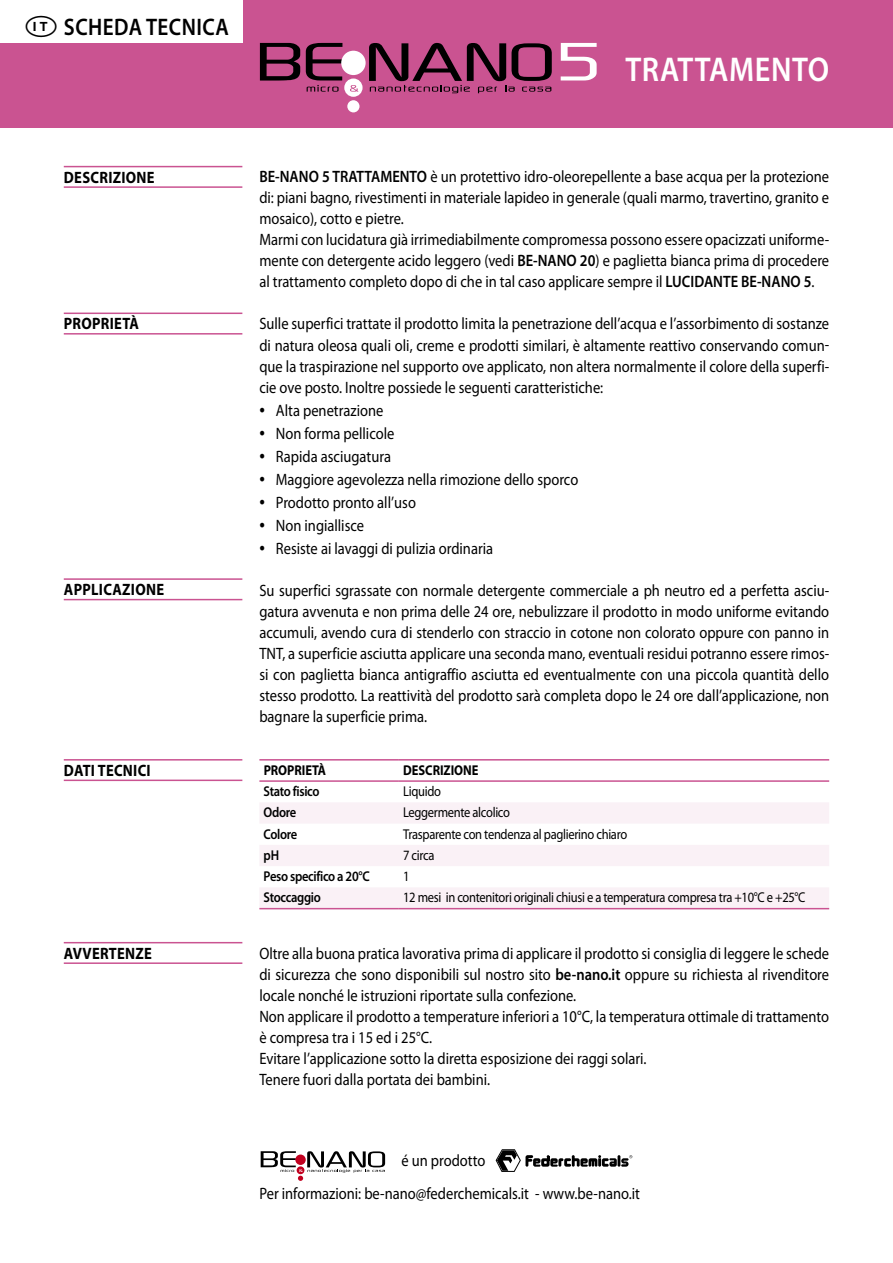
<style>
.page{position:relative;width:893px;height:1263px;background:#fff}
.page>*{position:absolute;margin:0;border:0;box-sizing:border-box;transform-origin:0 0}
.t1{font:600 34.5px "Myriad Pro";letter-spacing:.02em;color:#fff;scale:.88 1}
.t2{font:600 24px "Myriad Pro";letter-spacing:.02em;color:#000;scale:.88 1}
.t3{font:16.5px/21px "Myriad Pro";color:#000;scale:.88 1}
.t4{font:700 16.5px "Myriad Pro";letter-spacing:.02em;color:#000;scale:.88 1}
.t5{font:14.25px "Myriad Pro";letter-spacing:-.025em;color:#000;scale:.88 1}
.t6{font:600 14.25px "Myriad Pro";letter-spacing:-.025em;color:#000;scale:.88 1}
.t7{font:700 14.25px "Myriad Pro";letter-spacing:-.005em;color:#000;scale:.88 1}
.s1{font-weight:600}
.s2{font-size:22.5px}
</style>
<div class="page">
<svg style="left:261px;top:1151px;width:124px;height:30px"></svg>
<svg style="left:496px;top:1149px;width:136px;height:23px"></svg>
<div style="left:0;top:0;width:893px;height:128px;background:#ca5391"></div>
<svg style="left:260px;top:43px;width:40px;height:38px"></svg>
<div style="left:341px;top:51px;width:25px;height:24px;background:#fff;border-radius:50%"></div>
<div style="left:344px;top:79px;width:19px;height:18px;background:#fff;border-radius:50%"></div>
<div style="left:347px;top:100px;width:12px;height:12px;background:#fff;border-radius:50%"></div>
<svg style="left:306px;top:43px;width:36px;height:49px"></svg>
<svg style="left:350px;top:85px;width:9px;height:7px"></svg>
<svg style="left:369px;top:43px;width:183px;height:50px"></svg>
<svg style="left:561px;top:43px;width:36px;height:37px"></svg>
<hr style="left:64px;top:779px;width:178px;height:2px;background:#ca5391">
<hr style="left:64px;top:759px;width:178px;height:1px;background:#ca5391">
<hr style="left:64px;top:962px;width:178px;height:2px;background:#ca5391">
<hr style="left:64px;top:942px;width:178px;height:1px;background:#ca5391">
<hr style="left:64px;top:599px;width:178px;height:1px;background:#ca5391">
<hr style="left:64px;top:578px;width:178px;height:2px;background:#ca5391">
<hr style="left:64px;top:333px;width:178px;height:2px;background:#ca5391">
<hr style="left:64px;top:313px;width:178px;height:1px;background:#ca5391">
<hr style="left:64px;top:186px;width:178px;height:2px;background:#ca5391">
<hr style="left:64px;top:166px;width:178px;height:1px;background:#ca5391">
<svg style="left:259px;top:803px;width:570px;height:105px;fill:#faf1f6"></svg>
<hr style="left:259px;top:759px;width:140px;height:1px;background:#ca5391">
<hr style="left:399px;top:759px;width:430px;height:1px;background:#ca5391">
<hr style="left:259px;top:780px;width:140px;height:2px;background:#ca5391">
<hr style="left:399px;top:780px;width:430px;height:2px;background:#ca5391">
<hr style="left:259px;top:908px;width:140px;height:1px;background:#ca5391">
<hr style="left:399px;top:908px;width:430px;height:1px;background:#ca5391">
<div style="left:0;top:0;width:242px;height:43px;background:#fff"></div>
<h2 class="t2" style="left:26px;top:14px;width:233px">•▼SCHEDA TECNICA</h2>
<h1 class="t1" style="left:625px;top:50px;width:233px">TRATTAMENTO</h1>
<p class="t4" style="left:64px;top:168px;width:105px">DESCRIZIONE</p>
<p class="t4" style="left:64px;top:315px;width:87px">PROPRIETÀ</p>
<p class="t4" style="left:64px;top:580px;width:115px">APPLICAZIONE</p>
<p class="t4" style="left:64px;top:761px;width:100px">DATI TECNICI</p>
<p class="t4" style="left:64px;top:944px;width:102px">AVVERTENZE</p>
<p class="t3" style="left:259px;top:167px;width:649px"><span class="s1">BE-NANO 5 TRATTAMENTO</span> è un protettivo idro-oleorepellente a base acqua per la protezione di: piani bagno, rivestimenti in materiale lapideo in generale (quali marmo, travertino, granito e mosaico), cotto e pietre.<br>Marmi con lucidatura già irrimediabilmente compromessa possono essere opacizzati uniforme&shy;mente con detergente acido leggero (vedi <span class="s1">BE-NANO 20</span>) e paglietta bianca prima di procedere al trattamento completo dopo di che in tal caso applicare sempre il <span class="s1">LUCIDANTE BE-NANO 5</span>.</p>
<p class="t3" style="left:259px;top:314px;width:649px;text-align:justify">Sulle superfici trattate il prodotto limita la penetrazione dell’acqua e l’assorbimento di sostanze di natura oleosa quali oli, creme e prodotti similari, è altamente reattivo conservando comun&shy;que la traspirazione nel supporto ove applicato, non altera normalmente il colore della superfi&shy;cie ove posto. Inoltre possiede le seguenti caratteristiche:</p>
<p class="t3" style="left:259px;top:400px;width:142px"><span class="s2">•</span> Alta penetrazione</p>
<p class="t3" style="left:259px;top:423px;width:155px"><span class="s2">•</span> Non forma pellicole</p>
<p class="t3" style="left:259px;top:446px;width:151px"><span class="s2">•</span> Rapida asciugatura</p>
<p class="t3" style="left:259px;top:469px;width:364px"><span class="s2">•</span> Maggiore agevolezza nella rimozione dello sporco</p>
<p class="t3" style="left:259px;top:492px;width:179px"><span class="s2">•</span> Prodotto pronto all’uso</p>
<p class="t3" style="left:259px;top:515px;width:121px"><span class="s2">•</span> Non ingiallisce</p>
<p class="t3" style="left:259px;top:538px;width:267px"><span class="s2">•</span> Resiste ai lavaggi di pulizia ordinaria</p>
<p class="t3" style="left:259px;top:580px;width:649px;text-align:justify">Su superfici sgrassate con normale detergente commerciale a ph neutro ed a perfetta asciu&shy;gatura avvenuta e non prima delle 24 ore, nebulizzare il prodotto in modo uniforme evitando accumuli, avendo cura di stenderlo con straccio in cotone non colorato oppure con panno in TNT, a superficie asciutta applicare una seconda mano, eventuali residui potranno essere rimos&shy;si con paglietta bianca antigraffio asciutta ed eventualmente con una piccola quantità dello stesso prodotto. La reattività del prodotto sarà completa dopo le 24 ore dall’applicazione, non bagnare la superficie prima.</p>
<p class="t7" style="left:264px;top:762px;width:72px">PROPRIETÀ</p>
<p class="t7" style="left:403px;top:762px;width:87px">DESCRIZIONE</p>
<p class="t6" style="left:264px;top:783px;width:65px">Stato fisico</p>
<p class="t5" style="left:403px;top:783px;width:44px">Liquido</p>
<p class="t6" style="left:264px;top:805px;width:39px">Odore</p>
<p class="t5" style="left:403px;top:805px;width:123px">Leggermente alcolico</p>
<p class="t6" style="left:264px;top:826px;width:40px">Colore</p>
<p class="t5" style="left:403px;top:826px;width:256px">Trasparente con tendenza al paglierino chiaro</p>
<p class="t6" style="left:264px;top:847px;width:19px">pH</p>
<p class="t5" style="left:403px;top:847px;width:37px">7 circa</p>
<p class="t6" style="left:264px;top:868px;width:122px">Peso specifico a 20°C</p>
<p class="t5" style="left:403px;top:868px;width:9px">1</p>
<p class="t6" style="left:264px;top:890px;width:66px">Stoccaggio</p>
<p class="t5" style="left:403px;top:890px;width:459px">12 mesi in contenitori originali chiusi e a temperatura compresa tra +10°C e +25°C</p>
<p class="t3" style="left:259px;top:943px;width:649px">Oltre alla buona pratica lavorativa prima di applicare il prodotto si consiglia di leggere le schede di sicurezza che sono disponibili sul nostro sito <span class="s1">be-nano.it</span> oppure su richiesta al rivenditore locale nonché le istruzioni riportate sulla confezione.<br>Non applicare il prodotto a temperature inferiori a 10°C, la temperatura ottimale di trattamento è compresa tra i 15 ed i 25°C.<br>Evitare l’applicazione sotto la diretta esposizione dei raggi solari.<br>Tenere fuori dalla portata dei bambini.</p>
<p class="t3" style="left:259px;top:1145px;width:434px;line-height:32.2px;text-indent:142px">é un prodotto<br>Per informazioni: be-nano@federchemicals.it - www.be-nano.it</p>
</div>
